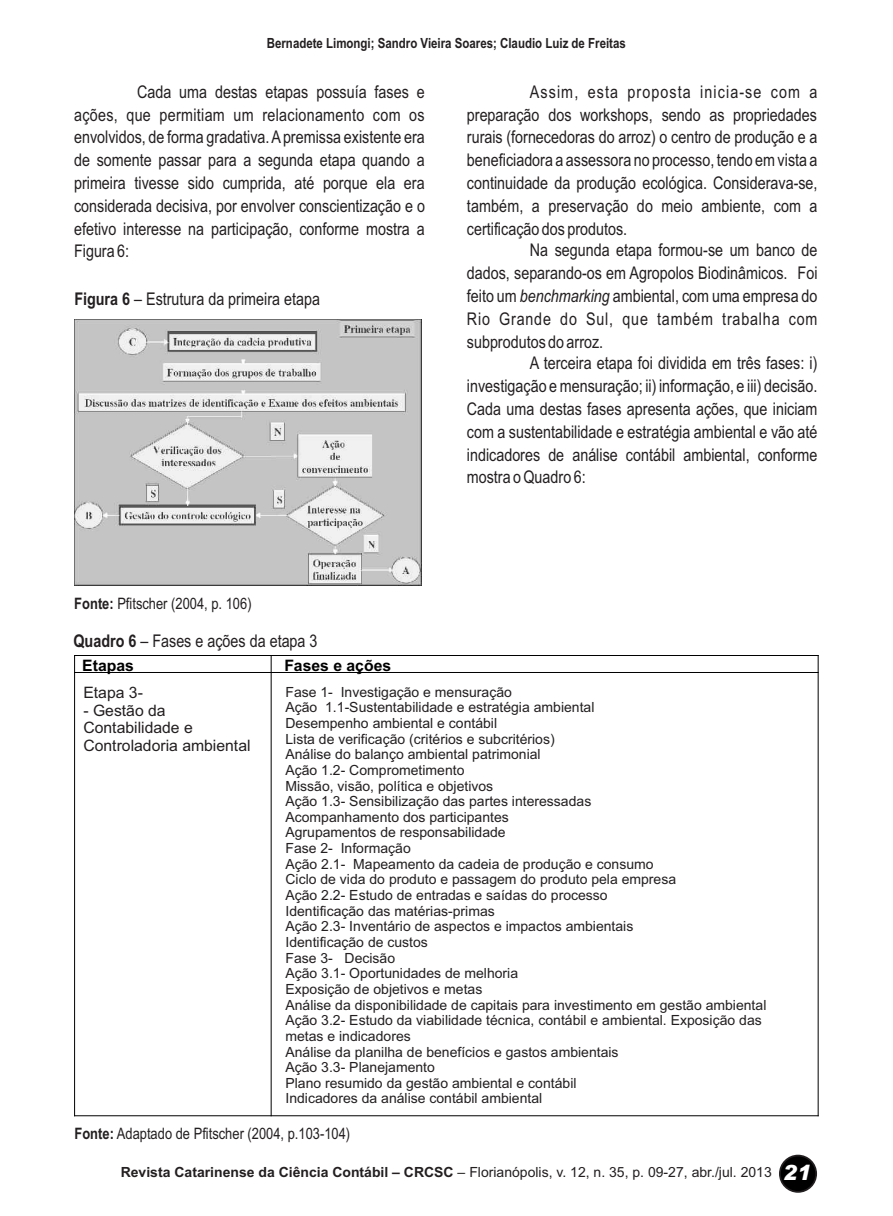
<style>
.page{position:relative;width:893px;height:1216px;background:#fff}
.page>*{position:absolute;margin:0;border:0;box-sizing:border-box;transform-origin:0 0}
.t1{font:italic 900 21px "Arial";color:#fff}
.t2{font:17.5px/22.8px "Arial Narrow";color:#231f20;text-align:justify}
.t3{font:15.75px "Arial Narrow";color:#231f20}
.t4{font:15.75px/17.7px "Arial";color:#231f20}
.t5{font:700 15.75px "Arial";color:#000}
.t6{font:14px/15.6px "Arial";color:#231f20}
.t7{font:700 14px "Arial Narrow";color:#231f20}
.s1{font-weight:700}
.s2{font-style:italic}
</style>
<div class="page">
<img style="left:74px;top:319px;width:348px;height:267px">
<div style="left:780px;top:1155px;width:36px;height:36px;background:#000;border-radius:50%"></div>
<div style="left:779px;top:1154px;width:38px;height:38px;border:2px solid #231f20;border-radius:50%"></div>
<hr style="left:74px;top:655px;width:1px;height:461px;background:#000">
<hr style="left:271px;top:655px;width:1px;height:461px;background:#000">
<hr style="left:818px;top:655px;width:1px;height:461px;background:#000">
<hr style="left:74px;top:1115px;width:745px;height:1px;background:#000">
<hr style="left:74px;top:672px;width:745px;height:1px;background:#000">
<hr style="left:74px;top:655px;width:745px;height:1px;background:#000">
<p class="t7" style="left:267px;top:38px;width:360px">Bernadete Limongi; Sandro Vieira Soares; Claudio Luiz de Freitas</p>
<p class="t2" style="left:74px;top:82px;width:352px;text-indent:63px">Cada uma destas etapas possuía fases e ações, que permitiam um relacionamento com os envolvidos, de forma gradativa. Apremissa existente era de somente passar para a segunda etapa quando a primeira tivesse sido cumprida, até porque ela era considerada decisiva, por envolver conscientização e o efetivo interesse na participação, conforme mostra a Figura 6:</p>
<p class="t2" style="left:74px;top:288px;width:247px"><span class="s1">Figura 6</span> – Estrutura da primeira etapa</p>
<p class="t2" style="left:467px;top:82px;width:352px;text-indent:63px">Assim, esta proposta inicia-se com a preparação dos workshops, sendo as propriedades rurais (fornecedoras do arroz) o centro de produção e a beneficiadora a assessora no processo, tendo em vista a continuidade da produção ecológica. Considerava-se, também, a preservação do meio ambiente, com a certificação dos produtos.</p>
<p class="t2" style="left:467px;top:240px;width:352px;text-indent:63px">Na segunda etapa formou-se um banco de dados, separando-os em Agropolos Biodinâmicos. Foi feito um <span class="s2">benchmarking</span> ambiental, com uma empresa do Rio Grande do Sul, que também trabalha com subprodutos do arroz.</p>
<p class="t2" style="left:467px;top:353px;width:352px;text-indent:63px">A terceira etapa foi dividida em três fases: i) investigação e mensuração; ii) informação, e iii) decisão.<br>Cada uma destas fases apresenta ações, que iniciam com a sustentabilidade e estratégia ambiental e vão até indicadores de análise contábil ambiental, conforme mostra o Quadro 6:</p>
<p class="t3" style="left:74px;top:597px;width:179px"><span class="s1">Fonte:</span> Pfitscher (2004, p. 106)</p>
<p class="t2" style="left:73px;top:631px;width:246px"><span class="s1">Quadro 6</span> – Fases e ações da etapa 3</p>
<p class="t5" style="left:82px;top:659px;width:53px">Etapas</p>
<p class="t5" style="left:284px;top:659px;width:108px">Fases e ações</p>
<p class="t4" style="left:83px;top:685px;width:61px">Etapa 3-</p>
<p class="t4" style="left:83px;top:703px;width:169px">- Gestão da<br>Contabilidade e<br>Controladoria ambiental</p>
<p class="t6" style="left:285px;top:685px;width:482px">Fase 1- Investigação e mensuração<br>Ação 1.1-Sustentabilidade e estratégia ambiental<br>Desempenho ambiental e contábil<br>Lista de verificação (critérios e subcritérios)<br>Análise do balanço ambiental patrimonial<br>Ação 1.2- Comprometimento<br>Missão, visão, política e objetivos<br>Ação 1.3- Sensibilização das partes interessadas<br>Acompanhamento dos participantes<br>Agrupamentos de responsabilidade<br>Fase 2- Informação<br>Ação 2.1- Mapeamento da cadeia de produção e consumo<br>Ciclo de vida do produto e passagem do produto pela empresa<br>Ação 2.2- Estudo de entradas e saídas do processo<br>Identificação das matérias-primas<br>Ação 2.3- Inventário de aspectos e impactos ambientais<br>Identificação de custos<br>Fase 3- Decisão<br>Ação 3.1- Oportunidades de melhoria<br>Exposição de objetivos e metas<br>Análise da disponibilidade de capitais para investimento em gestão ambiental Ação 3.2- Estudo da viabilidade técnica, contábil e ambiental. Exposição das metas e indicadores<br>Análise da planilha de benefícios e gastos ambientais<br>Ação 3.3- Planejamento<br>Plano resumido da gestão ambiental e contábil<br>Indicadores da análise contábil ambiental</p>
<p class="t3" style="left:75px;top:1127px;width:277px"><span class="s1">Fonte:</span> Adaptado de Pfitscher (2004, p.103-104)</p>
<p class="t6" style="left:121px;top:1165px;width:653px"><span class="s1">Revista Catarinense da Ciência Contábil – CRCSC</span> – Florianópolis, v. 12, n. 35, p. 09-27, abr./jul. 2013</p>
<p class="t1" style="left:783px;top:1164px;width:30px">21</p>
</div>
